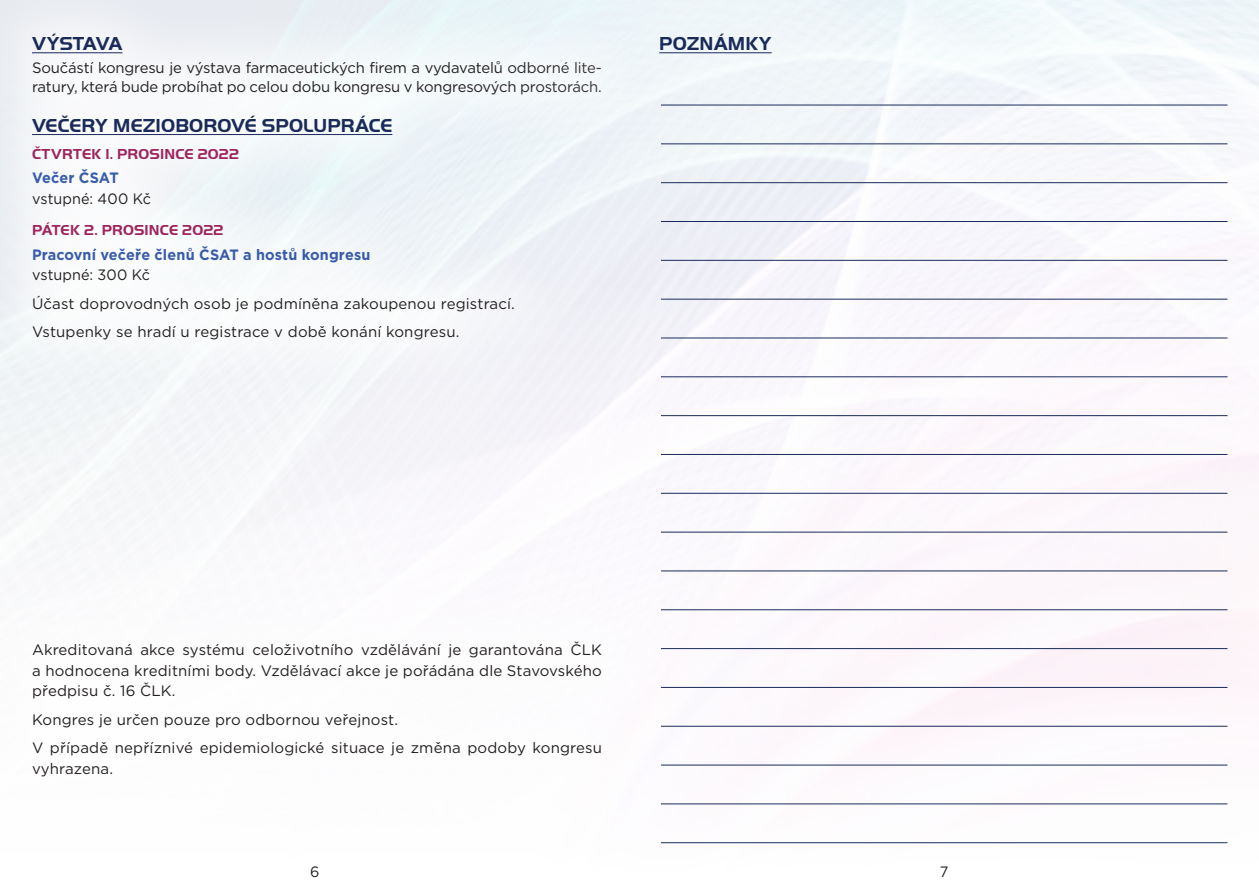
<style>
.page{position:relative;width:1259px;height:893px;background:#fff}
.page>*{position:absolute;margin:0;border:0;box-sizing:border-box;transform-origin:0 0}
.t1{font:700 19.5px "Handel Got DCE";letter-spacing:.005em;color:#1b2b59}
.t2{font:700 19.5px "Handel Got DCE";letter-spacing:-.04em;color:#1b2b59}
.t3{font:15px/20.2px "Gotham";letter-spacing:.01em;color:#231f20;text-align:justify}
.t4{font:15px/18.8px "Gotham";letter-spacing:-.01em;color:#231f20}
.t5{font:15px/28.8px "Gotham";letter-spacing:.01em;color:#231f20;scale:.96 1}
.t6{font:700 15px "Gotham";letter-spacing:.01em;color:#385caa;scale:.96 1}
.t7{font:700 15px "Handel Got DCE";letter-spacing:.01em;color:#9e255e}
</style>
<div class="page">
<div style="left:0;top:0;width:660px;height:834px;background:#f8f9fb"></div>
<hr style="left:32px;top:52px;width:90px;height:1px;background:#1b2b59">
<hr style="left:32px;top:134px;width:360px;height:1px;background:#1b2b59">
<div style="left:467px;top:0;width:497px;height:252px;background:#eff5f8"></div>
<hr style="left:659px;top:52px;width:112px;height:1px;background:#1b2b59">
<hr style="left:661px;top:105px;width:566px;height:1px;background:#1b2b59">
<hr style="left:661px;top:143px;width:566px;height:1px;background:#1b2b59">
<hr style="left:661px;top:182px;width:566px;height:1px;background:#1b2b59">
<hr style="left:661px;top:221px;width:566px;height:1px;background:#1b2b59">
<hr style="left:661px;top:260px;width:566px;height:1px;background:#1b2b59">
<hr style="left:661px;top:299px;width:566px;height:1px;background:#1b2b59">
<hr style="left:661px;top:338px;width:566px;height:1px;background:#1b2b59">
<hr style="left:661px;top:376px;width:566px;height:1px;background:#1b2b59">
<hr style="left:661px;top:415px;width:566px;height:1px;background:#1b2b59">
<hr style="left:661px;top:454px;width:566px;height:1px;background:#1b2b59">
<hr style="left:661px;top:493px;width:566px;height:1px;background:#1b2b59">
<hr style="left:661px;top:532px;width:566px;height:1px;background:#1b2b59">
<hr style="left:661px;top:571px;width:566px;height:1px;background:#1b2b59">
<hr style="left:661px;top:609px;width:566px;height:1px;background:#1b2b59">
<hr style="left:661px;top:648px;width:566px;height:1px;background:#1b2b59">
<hr style="left:661px;top:687px;width:566px;height:1px;background:#1b2b59">
<hr style="left:661px;top:726px;width:566px;height:1px;background:#1b2b59">
<hr style="left:661px;top:765px;width:566px;height:1px;background:#1b2b59">
<hr style="left:661px;top:803px;width:566px;height:1px;background:#1b2b59">
<hr style="left:661px;top:842px;width:566px;height:1px;background:#1b2b59">
<h1 class="t2" style="left:32px;top:32px;width:92px">VÝSTAVA</h1>
<p class="t4" style="left:32px;top:58px;width:571px">Součástí kongresu je výstava farmaceutických firem a vydavatelů odborné lite&shy;ratury, která bude probíhat po celou dobu kongresu v kongresových prostorách.</p>
<h1 class="t1" style="left:32px;top:114px;width:362px">VEČERY MEZIOBOROVÉ SPOLUPRÁCE</h1>
<p class="t7" style="left:32px;top:145px;width:208px">ČTVRTEK 1. PROSINCE 2022</p>
<p class="t6" style="left:32px;top:168px;width:92px">Večer ČSAT</p>
<p class="t5" style="left:32px;top:184px;width:125px">vstupné: 400 Kč</p>
<p class="t7" style="left:32px;top:222px;width:193px">PÁTEK 2. PROSINCE 2022</p>
<p class="t6" style="left:32px;top:244px;width:354px">Pracovní večeře členů ČSAT a hostů kongresu</p>
<p class="t5" style="left:32px;top:260px;width:504px">vstupné: 300 Kč<br>Účast doprovodných osob je podmíněna zakoupenou registrací.<br>Vstupenky se hradí u registrace v době konání kongresu.</p>
<h1 class="t1" style="left:659px;top:32px;width:114px">POZNÁMKY</h1>
<p class="t3" style="left:32px;top:639px;width:571px">Akreditovaná akce systému celoživotního vzdělávání je garantována ČLK a hodnocena kreditními body. Vzdělávací akce je pořádána dle Stavovského předpisu č. 16 ČLK.</p>
<p class="t3" style="left:32px;top:704px;width:571px;line-height:28.8px">Kongres je určen pouze pro odbornou veřejnost.<br>V případě nepříznivé epidemiologické situace je změna podoby kongresu</p>
<p class="t3" style="left:32px;top:758px;width:83px">vyhrazena.</p>
<p class="t5" style="left:310px;top:857px;width:11px">6</p>
<p class="t5" style="left:940px;top:857px;width:10px">7</p>
</div>
